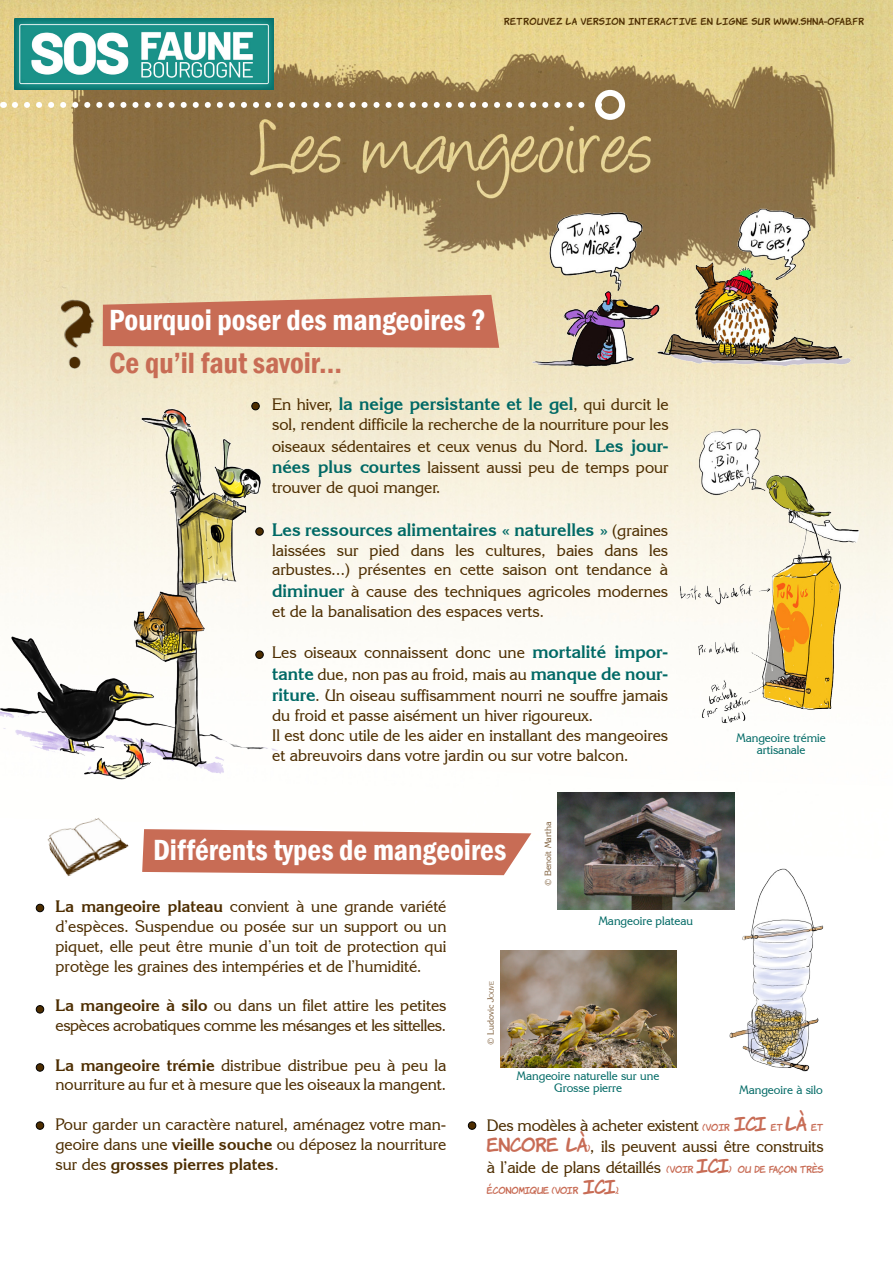
<style>
.page{position:relative;width:893px;height:1263px;background:#fff}
.page>*{position:absolute;margin:0;border:0;box-sizing:border-box;transform-origin:0 0}
.t1{font:600 condensed 30px "Franklin Gothic";color:#fff}
.t2{font:600 condensed 30px "Franklin Gothic";color:#c86c55}
.t3{font:700 18px "Korinna IT Cby BT";color:#006965}
.t4{font:16.5px/19.8px "Korinna IT Cby BT";color:#4d2d00;text-align:justify}
.t5{font:16.5px/19.8px "Korinna IT Cby BT";letter-spacing:-.02em;color:#4d2d00}
.t6{font:12px/12px "Korinna IT Cby BT";color:#006965;text-align:center}
.t7{font:9px "Komika Hand";letter-spacing:.05em;color:#4d2d00}
.t8{font:9px "Korinna IT Cby BT";color:#826341}
.t9{font:9px "Komika Hand";letter-spacing:-.01em;color:#c86c55}
.s1{font-weight:400;font-size:16.5px;color:#4d2d00}
.s2{font-weight:700;font-size:18px;color:#006965}
.s3{font-weight:700}
.s4{font-family:"Komika Hand";font-size:9px;color:#c86c55}
.s5{font-family:"Komika Hand";font-size:18px;color:#c86c55}
.s6{font-size:18px}
.s7{font-style:inherit}
.s8{font-size:6.3px}
</style>
<div class="page">
<img style="left:0;top:0;width:893px;height:1130px">
<img style="left:14px;top:18px;width:260px;height:71px">
<svg style="left:15px;top:102px;width:577px;height:6px"></svg>
<div style="left:595px;top:90px;width:30px;height:30px;border:6px solid #fff;border-radius:50%"></div>
<img style="left:1px;top:348px;width:312px;height:437px">
<img style="left:56px;top:289px;width:54px;height:85px">
<img style="left:45px;top:813px;width:87px;height:66px">
<div style="left:252px;top:402px;width:7px;height:8px;background:#4d2d00;border-radius:50%"></div>
<div style="left:251px;top:402px;width:9px;height:8px;border:1px solid #000;border-radius:50%"></div>
<div style="left:256px;top:528px;width:7px;height:7px;background:#4d2d00;border-radius:50%"></div>
<div style="left:255px;top:527px;width:9px;height:9px;border:1px solid #000;border-radius:50%"></div>
<div style="left:256px;top:651px;width:7px;height:7px;background:#4d2d00;border-radius:50%"></div>
<div style="left:255px;top:650px;width:9px;height:9px;border:1px solid #000;border-radius:50%"></div>
<div style="left:36px;top:904px;width:8px;height:8px;background:#4d2d00;border-radius:50%"></div>
<div style="left:36px;top:904px;width:8px;height:8px;border:1px solid #000;border-radius:50%"></div>
<div style="left:36px;top:1005px;width:8px;height:8px;background:#4d2d00;border-radius:50%"></div>
<div style="left:36px;top:1005px;width:8px;height:8px;border:1px solid #000;border-radius:50%"></div>
<div style="left:36px;top:1064px;width:8px;height:7px;background:#4d2d00;border-radius:50%"></div>
<div style="left:36px;top:1063px;width:8px;height:8px;border:1px solid #000;border-radius:50%"></div>
<div style="left:36px;top:1122px;width:8px;height:7px;background:#4d2d00;border-radius:50%"></div>
<div style="left:36px;top:1121px;width:8px;height:9px;border:1px solid #000;border-radius:50%"></div>
<div style="left:468px;top:1122px;width:8px;height:7px;background:#4d2d00;border-radius:50%"></div>
<div style="left:468px;top:1121px;width:8px;height:9px;border:1px solid #000;border-radius:50%"></div>
<svg style="left:103px;top:295px;width:396px;height:53px;background:#cc7960"></svg>
<svg style="left:142px;top:829px;width:389px;height:46px;background:#ce7c67"></svg>
<img style="left:558px;top:792px;width:176px;height:118px">
<img style="left:500px;top:950px;width:176px;height:117px">
<img style="left:511px;top:205px;width:352px;height:166px">
<img style="left:669px;top:419px;width:194px;height:319px">
<img style="left:723px;top:857px;width:116px;height:222px">
<p class="t7" style="left:504px;top:15px;width:361px">RETROUVEZ LA VERSION INTERACTIVE EN LIGNE SUR WWW.SHNA OFAB.FR</p>
<h1 class="t1" style="left:109px;top:300px;width:378px">Pourquoi poser des mangeoires ?</h1>
<h1 class="t2" style="left:109px;top:343px;width:234px">Ce qu’il faut savoir...</h1>
<p class="t3" style="left:272px;top:393px;width:398px"><span class="s1">En hiver,</span> la neige persistante et le gel<span class="s1">, qui durcit le</span></p>
<p class="t4" style="left:272px;top:413px;width:398px;line-height:21.6px">sol, rendent difficile la recherche de la nourriture pour les oiseaux sédentaires et ceux venus du Nord. <span class="s2">Les jour&shy;nées plus courtes</span> laissent aussi peu de temps pour</p>
<p class="t4" style="left:272px;top:477px;width:170px">trouver de quoi manger.</p>
<p class="t3" style="left:272px;top:518px;width:398px">Les ressources alimentaires « naturelles » <span class="s1">(graines</span></p>
<p class="t4" style="left:272px;top:540px;width:398px">laissées sur pied dans les cultures, baies dans les arbustes...) présentes en cette saison ont tendance à</p>
<p class="t4" style="left:272px;top:581px;width:397px"><span class="s2">diminuer</span> à cause des techniques agricoles modernes et de la banalisation des espaces verts.</p>
<p class="t4" style="left:272px;top:641px;width:398px;line-height:21.6px">Les oiseaux connaissent donc une <span class="s2">mortalité impor&shy;tante</span> due, non pas au froid, mais au <span class="s2">manque de nour&shy;riture</span>. Un oiseau suffisamment nourri ne souffre jamais</p>
<p class="t4" style="left:272px;top:705px;width:397px;text-align:left">du froid et passe aisément un hiver rigoureux.<br>Il est donc utile de les aider en installant des mangeoires et abreuvoirs dans votre jardin ou sur votre balcon.</p>
<p class="t6" style="left:737px;top:732px;width:91px">Mangeoire trémie artisanale</p>
<p class="t8" style="left:543px;top:886px;width:65px;rotate:-90deg">© Benoit Martha</p>
<h1 class="t1" style="left:153px;top:830px;width:355px">Différents types de mangeoires</h1>
<p class="t4" style="left:56px;top:896px;width:392px"><span class="s3">La mangeoire plateau</span> convient à une grande variété d’espèces. Suspendue ou posée sur un support ou un piquet, elle peut être munie d’un toit de protection qui protège les graines des intempéries et de l’humidité.</p>
<p class="t5" style="left:56px;top:995px;width:392px"><span class="s3">La mangeoire à silo</span> ou dans un filet attire les petites espèces acrobatiques comme les mésanges et les sittelles.</p>
<p class="t4" style="left:56px;top:1055px;width:392px"><span class="s3">La mangeoire trémie</span> distribue distribue peu à peu la nourriture au fur et à mesure que les oiseaux la mangent.</p>
<p class="t4" style="left:56px;top:1114px;width:392px">Pour garder un caractère naturel, aménagez votre man&shy;geoire dans une <span class="s3">vieille souche</span> ou déposez la nourriture sur des <span class="s3">grosses pierres plates</span>.</p>
<p class="t4" style="left:487px;top:1114px;width:338px;line-height:21px">Des modèles à acheter existent <span class="s4">(VOIR</span> <span class="s5">ICI</span> <span class="s4">ET</span> <span class="s5">LÀ</span> <span class="s4">ET </span><span class="s5">ENCORE LÀ</span><span class="s4">)</span>, ils peuvent aussi être construits à l’aide de plans détaillés <span class="s4">(VOIR</span> <span class="s5">ICI</span><span class="s4">) OU DE FAÇON TRÈS</span></p>
<p class="t9" style="left:487px;top:1183px;width:133px">ÉCONOMIQUE (VOIR <span class="s6">ICI</span>).</p>
<p class="t6" style="left:599px;top:914px;width:96px">Mangeoire plateau</p>
<p class="t8" style="left:485px;top:1045px;width:65px;rotate:-90deg">© Ludovic <span class="s7">J</span><span class="s8">ouve</span></p>
<p class="t6" style="left:517px;top:1069px;width:144px">Mangeoire naturelle sur une<br>Grosse pierre</p>
<p class="t6" style="left:739px;top:1083px;width:85px">Mangeoire à silo</p>
</div>
